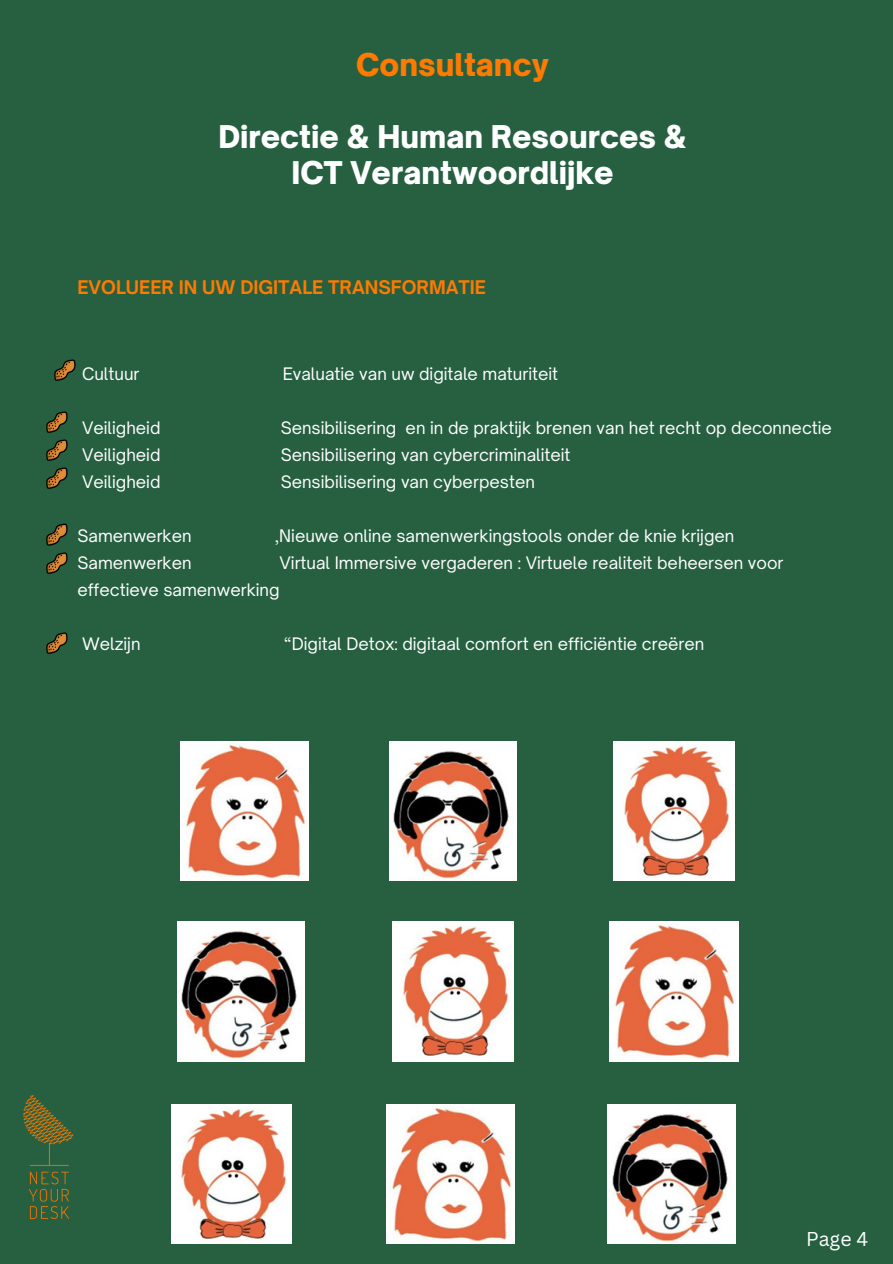
<style>
.page{position:relative;width:893px;height:1264px;background:#fff}
.page>*{position:absolute;margin:0;border:0;box-sizing:border-box;transform-origin:0 0}
.t1{font:900 30px/36px "Open Sauce One";color:#fff;text-align:center}
.t2{font:900 30px "Open Sauce One";color:#ff7a00}
.t3{font:19.5px "Canva Sans";color:#fff}
.t4{font:700 18px "Open Sauce One";color:#ff7a00}
.t5{font:16.5px/27px "Open Sauce One";color:#fff}
</style>
<div class="page">
<div style="left:0;top:0;width:892px;height:1263px;background:#266041"></div>
<img style="left:171px;top:1104px;width:120px;height:139px">
<img style="left:386px;top:1104px;width:129px;height:139px">
<img style="left:608px;top:1104px;width:127px;height:139px">
<img style="left:23px;top:1095px;width:51px;height:124px">
<img style="left:54px;top:359px;width:22px;height:22px">
<img style="left:46px;top:411px;width:22px;height:78px">
<img style="left:46px;top:523px;width:22px;height:51px">
<img style="left:610px;top:921px;width:128px;height:140px">
<img style="left:389px;top:741px;width:127px;height:139px">
<img style="left:181px;top:741px;width:128px;height:139px">
<img style="left:613px;top:741px;width:121px;height:139px">
<img style="left:392px;top:921px;width:121px;height:140px">
<img style="left:177px;top:921px;width:127px;height:140px">
<img style="left:46px;top:632px;width:22px;height:22px">
<h2 class="t2" style="left:356px;top:46px;width:194px">Consultancy</h2>
<p class="t1" style="left:218px;top:119px;width:470px">Directie &amp; Human Resources &amp;<br>ICT Verantwoordlijke</p>
<p class="t4" style="left:77px;top:276px;width:410px">EVOLUEER IN UW DIGITALE TRANSFORMATIE</p>
<p class="t5" style="left:82px;top:360px;width:59px">Cultuur</p>
<p class="t5" style="left:283px;top:360px;width:277px">Evaluatie van uw digitale maturiteit</p>
<p class="t5" style="left:82px;top:414px;width:80px">Veiligheid</p>
<p class="t5" style="left:280px;top:414px;width:553px">Sensibilisering en in de praktijk brenen van het recht op deconnectie</p>
<p class="t5" style="left:82px;top:441px;width:80px">Veiligheid</p>
<p class="t5" style="left:280px;top:441px;width:291px">Sensibilisering van cybercriminaliteit</p>
<p class="t5" style="left:82px;top:468px;width:80px">Veiligheid</p>
<p class="t5" style="left:280px;top:468px;width:256px">Sensibilisering van cyberpesten</p>
<p class="t5" style="left:77px;top:522px;width:116px">Samenwerken</p>
<p class="t5" style="left:275px;top:522px;width:461px">,Nieuwe online samenwerkingstools onder de knie krijgen</p>
<p class="t5" style="left:77px;top:549px;width:116px">Samenwerken</p>
<p class="t5" style="left:77px;top:549px;width:707px;text-indent:202px">Virtual Immersive vergaderen : Virtuele realiteit beheersen voor effectieve samenwerking</p>
<p class="t5" style="left:82px;top:630px;width:60px">Welzijn</p>
<p class="t5" style="left:284px;top:630px;width:422px">“Digital Detox: digitaal comfort en efficiëntie creëren</p>
<p class="t3" style="left:806px;top:1224px;width:64px">Page 4</p>
</div>
